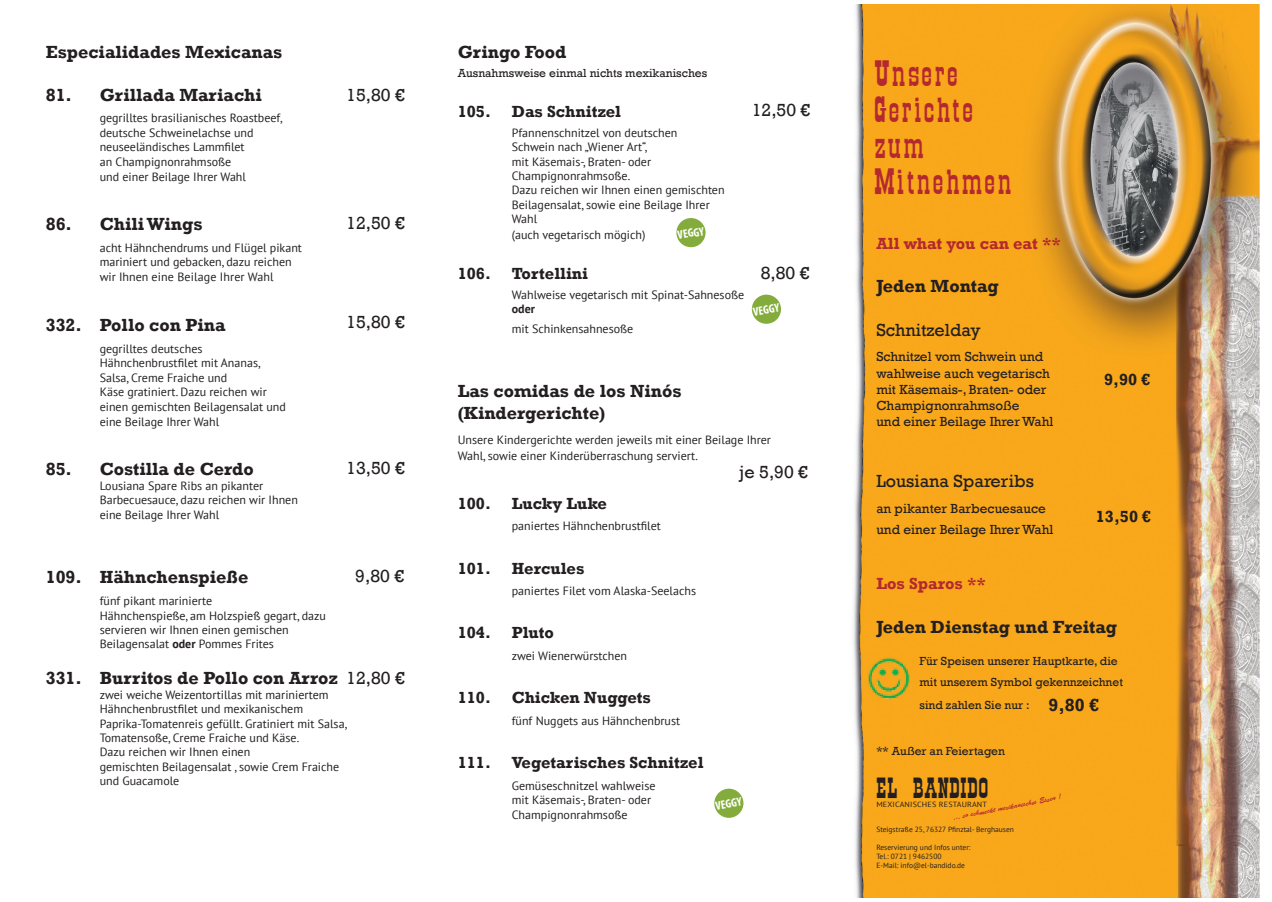
<style>
.page{position:relative;width:1272px;height:902px;background:#fff}
.page>*{position:absolute;margin:0;border:0;box-sizing:border-box;transform-origin:0 0}
.t1{font:32.1px/36px "Riverboat";letter-spacing:.07em;color:#b4292f;scale:1.11 1}
.t2{font:25.5px "Riverboat";letter-spacing:.03em;color:#231f20;scale:1.08 1}
.t3{font:700 18px/21.6px "Rockwell";color:#231f20}
.t4{font:18px "Rockwell";color:#231f20}
.t5{font:700 16.5px "Rockwell";color:#231f20}
.t6{font:700 16.5px "Rockwell";color:#b4292f}
.t7{font:13.5px/16px "Rockwell";color:#231f20}
.t8{font:700 condensed 12.15px "Myriad Pro";color:#fff}
.t9{font:12px/14.4px "PT Sans";color:#231f20}
.t10{font:12px/20.4px "Rockwell";color:#231f20}
.t11{font:700 12px "PT Sans";color:#231f20}
.t12{font:7.5px/9px "PT Sans";color:#231f20}
.t13{font:7.5px "Brush Script Std";color:#b4292f}
.t14{font:7.5px "PT Sans";letter-spacing:.02em;color:#231f20;scale:1.08 1}
.s1{font-weight:700}
</style>
<div class="page">
<img style="left:853px;top:4px;width:406px;height:893px">
<img style="left:867px;top:657px;width:42px;height:41px">
<div style="left:676px;top:218px;width:29px;height:29px;background:#83ac3c;border-radius:50%"></div>
<div style="left:751px;top:294px;width:30px;height:30px;background:#83ac3c;border-radius:50%"></div>
<div style="left:714px;top:788px;width:29px;height:29px;background:#83ac3c;border-radius:50%"></div>
<h3 class="t3" style="left:46px;top:41px;width:238px">Especialidades Mexicanas</h3>
<h3 class="t3" style="left:46px;top:84px;width:217px">81. Grillada Mariachi</h3>
<p class="t9" style="left:100px;top:111px;width:184px">gegrilltes brasilianisches Roastbeef, deutsche Schweinelachse und neuseeländisches Lammfilet<br>an Champignonrahmsoße</p>
<p class="t9" style="left:100px;top:169px;width:148px">und einer Beilage Ihrer Wahl</p>
<h3 class="t3" style="left:46px;top:213px;width:158px">86. Chili Wings</h3>
<p class="t9" style="left:100px;top:240px;width:204px">acht Hähnchendrums und Flügel pikant mariniert und gebacken, dazu reichen wir Ihnen eine Beilage Ihrer Wahl</p>
<h3 class="t3" style="left:46px;top:314px;width:181px">332. Pollo con Pina</h3>
<p class="t9" style="left:100px;top:341px;width:188px">gegrilltes deutsches<br>Hähnchenbrustfilet mit Ananas,<br>Salsa, Creme Fraiche und<br>Käse gratiniert. Dazu reichen wir einen gemischten Beilagensalat und</p>
<p class="t9" style="left:100px;top:414px;width:121px">eine Beilage Ihrer Wahl</p>
<h3 class="t3" style="left:46px;top:458px;width:209px">85. Costilla de Cerdo</h3>
<p class="t9" style="left:100px;top:478px;width:200px">Lousiana Spare Ribs an pikanter<br>Barbecuesauce, dazu reichen wir Ihnen eine Beilage Ihrer Wahl</p>
<h3 class="t3" style="left:458px;top:41px;width:110px">Gringo Food</h3>
<p class="t10" style="left:458px;top:63px;width:251px">Ausnahmsweise einmal nichts mexikanisches</p>
<h3 class="t5" style="left:458px;top:101px;width:35px">105.</h3>
<h3 class="t5" style="left:512px;top:101px;width:111px">Das Schnitzel</h3>
<p class="t9" style="left:512px;top:125px;width:214px">Pfannenschnitzel von deutschen<br>Schwein nach „Wiener Art“,<br>mit Käsemais-, Braten- oder<br>Champignonrahmsoße.<br>Dazu reichen wir Ihnen einen gemischten<br>Beilagensalat, sowie eine Beilage Ihrer<br>Wahl</p>
<p class="t9" style="left:512px;top:228px;width:135px">(auch vegetarisch mögich)</p>
<h3 class="t5" style="left:458px;top:263px;width:35px">106.</h3>
<h3 class="t5" style="left:512px;top:263px;width:78px">Tortellini</h3>
<p class="t9" style="left:512px;top:287px;width:234px">Wahlweise vegetarisch mit Spinat-Sahnesoße</p>
<p class="t11" style="left:512px;top:301px;width:25px">oder</p>
<p class="t9" style="left:512px;top:321px;width:123px">mit Schinkensahnesoße</p>
<h1 class="t1" style="left:874px;top:54px;width:125px">Unsere<br>Gerichte zum<br>Mitnehmen</h1>
<h3 class="t4" style="left:346px;top:84px;width:60px">15,80 €</h3>
<h3 class="t4" style="left:751px;top:99px;width:60px">12,50 €</h3>
<h3 class="t4" style="left:346px;top:212px;width:60px">12,50 €</h3>
<p class="t8" style="left:676px;top:227px;width:28px;rotate:-9deg">VEGGY</p>
<h3 class="t6" style="left:876px;top:233px;width:186px">All what you can eat **</h3>
<h3 class="t3" style="left:876px;top:275px;width:124px">Jeden Montag</h3>
<h3 class="t4" style="left:876px;top:319px;width:106px">Schnitzelday</h3>
<p class="t7" style="left:876px;top:349px;width:178px">Schnitzel vom Schwein und wahlweise auch vegetarisch mit Käsemais-, Braten- oder<br>Champignonrahmsoße<br>und einer Beilage Ihrer Wahl</p>
<h3 class="t4" style="left:760px;top:263px;width:50px">8,80 €</h3>
<p class="t8" style="left:751px;top:304px;width:28px;rotate:-9deg">VEGGY</p>
<h3 class="t4" style="left:346px;top:311px;width:60px">15,80 €</h3>
<h3 class="t5" style="left:1104px;top:369px;width:48px">9,90 €</h3>
<h3 class="t3" style="left:458px;top:380px;width:225px">Las comidas de los Ninós (Kindergerichte)</h3>
<p class="t9" style="left:458px;top:431px;width:315px;line-height:15.6px">Unsere Kindergerichte werden jeweils mit einer Beilage Ihrer<br>Wahl, sowie einer Kinderüberraschung serviert.</p>
<h3 class="t5" style="left:458px;top:493px;width:35px">100.</h3>
<h3 class="t5" style="left:512px;top:493px;width:97px">Lucky Luke</h3>
<p class="t9" style="left:512px;top:518px;width:151px">paniertes Hähnchenbrustfilet</p>
<h3 class="t5" style="left:458px;top:558px;width:35px">101.</h3>
<h3 class="t5" style="left:512px;top:558px;width:74px">Hercules</h3>
<p class="t9" style="left:512px;top:583px;width:186px">paniertes Filet vom Alaska-Seelachs</p>
<h3 class="t5" style="left:458px;top:622px;width:35px">104.</h3>
<h3 class="t5" style="left:512px;top:622px;width:44px">Pluto</h3>
<p class="t9" style="left:512px;top:648px;width:117px">zwei Wienerwürstchen</p>
<h3 class="t5" style="left:458px;top:687px;width:35px">110.</h3>
<h3 class="t5" style="left:512px;top:687px;width:141px">Chicken Nuggets</h3>
<p class="t9" style="left:512px;top:713px;width:170px">fünf Nuggets aus Hähnchenbrust</p>
<h3 class="t5" style="left:458px;top:752px;width:35px">111.</h3>
<h3 class="t5" style="left:512px;top:752px;width:193px">Vegetarisches Schnitzel</h3>
<p class="t9" style="left:512px;top:778px;width:145px">Gemüseschnitzel wahlweise mit Käsemais-, Braten- oder<br>Champignonrahmsoße</p>
<h3 class="t4" style="left:346px;top:458px;width:60px">13,50 €</h3>
<h3 class="t4" style="left:739px;top:462px;width:70px">je 5,90 €</h3>
<h3 class="t4" style="left:876px;top:470px;width:159px">Lousiana Spareribs</h3>
<p class="t7" style="left:876px;top:497px;width:178px;line-height:21.6px">an pikanter Barbecuesauce und einer Beilage Ihrer Wahl</p>
<h3 class="t5" style="left:1095px;top:506px;width:57px">13,50 €</h3>
<h3 class="t4" style="left:355px;top:566px;width:50px">9,80 €</h3>
<h3 class="t3" style="left:46px;top:566px;width:204px">109. Hähnchenspieße</h3>
<p class="t9" style="left:100px;top:593px;width:228px">fünf pikant marinierte<br>Hähnchenspieße, am Holzspieß gegart, dazu servieren wir Ihnen einen gemischen Beilagensalat <span class="s1">oder</span> Pommes Frites</p>
<h3 class="t3" style="left:46px;top:667px;width:294px">331. Burritos de Pollo con Arroz</h3>
<p class="t9" style="left:100px;top:687px;width:249px">zwei weiche Weizentortillas mit mariniertem Hähnchenbrustfilet und mexikanischem Paprika-Tomatenreis gefüllt. Gratiniert mit Salsa, Tomatensoße, Creme Fraiche und Käse.<br>Dazu reichen wir Ihnen einen<br>gemischten Beilagensalat , sowie Crem Fraiche und Guacamole</p>
<h3 class="t3" style="left:1048px;top:694px;width:52px">9,80 €</h3>
<h3 class="t6" style="left:876px;top:574px;width:111px">Los Sparos **</h3>
<h3 class="t3" style="left:876px;top:615px;width:242px">Jeden Dienstag und Freitag</h3>
<p class="t10" style="left:919px;top:651px;width:205px">Für Speisen unserer Hauptkarte, die mit unserem Symbol gekennzeichnet</p>
<p class="t10" style="left:919px;top:694px;width:112px">sind zahlen Sie nur :</p>
<h3 class="t4" style="left:346px;top:668px;width:60px">12,80 €</h3>
<p class="t10" style="left:876px;top:741px;width:130px">** Außer an Feiertagen</p>
<h2 class="t2" style="left:876px;top:771px;width:105px">EL BANDIDO</h2>
<p class="t14" style="left:876px;top:799px;width:104px">MEXICANISCHES RESTAURANT</p>
<p class="t13" style="left:952px;top:813px;width:111px;rotate:-11deg">... so schmeckt mexikanisches Essen !</p>
<p class="t12" style="left:876px;top:824px;width:139px">Steigstraße 25, 76327 Pfinztal- Berghausen</p>
<p class="t12" style="left:876px;top:842px;width:96px">Reservierung und Infos unter:<br>Tel.: 0721 | 9462500<br>E-Mail: info@el-bandido.de</p>
<p class="t8" style="left:714px;top:798px;width:28px;rotate:-9deg">VEGGY</p>
</div>
